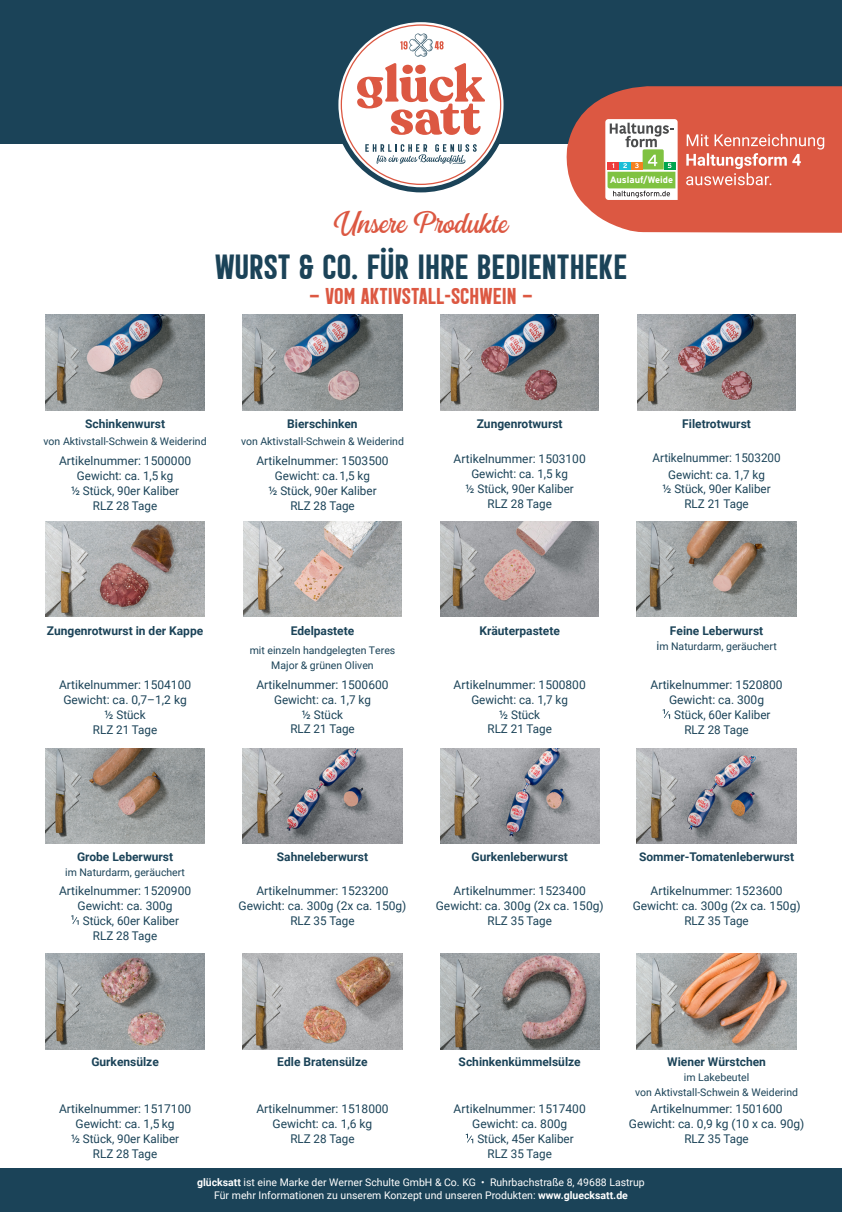
<style>
.page{position:relative;width:842px;height:1212px;background:#fff}
.page>*{position:absolute;margin:0;border:0;box-sizing:border-box;transform-origin:0 0}
.t1{font:38.85px "Double Porter 5";color:#1b4358}
.t2{font:38.7px "Double Porter 1";color:#dc5842}
.t3{font:25.5px "Double Porter 5";color:#dc5842}
.t4{font:12px/15px "Roboto";color:#1b4358;text-align:center}
.t5{font:700 12px "Roboto";color:#1b4358}
.t6{font:10.5px/15px "Roboto";color:#1b4358;text-align:center}
.t7{font:10.5px/13.5px "Roboto";color:#fff;text-align:center}
.t8{font:700 9.3px "Interstate";color:#fff}
.s1{font-size:12px}
.s2{font-weight:700}
</style>
<div class="page">
<div style="left:0;top:0;width:842px;height:144px;background:#1b4358"></div>
<svg style="left:338px;top:22px;width:166px;height:170px"></svg>
<div style="left:0;top:1168px;width:842px;height:44px;background:#1b4358"></div>
<img style="left:243px;top:314px;width:159px;height:96px">
<img style="left:440px;top:314px;width:159px;height:96px">
<img style="left:637px;top:314px;width:159px;height:96px">
<img style="left:440px;top:521px;width:159px;height:96px">
<img style="left:243px;top:521px;width:159px;height:96px">
<img style="left:45px;top:314px;width:160px;height:96px">
<img style="left:45px;top:748px;width:160px;height:96px">
<svg style="left:71px;top:915px;width:8px;height:10px"></svg>
<img style="left:440px;top:748px;width:159px;height:96px">
<img style="left:243px;top:748px;width:159px;height:96px">
<img style="left:243px;top:954px;width:159px;height:96px">
<img style="left:637px;top:748px;width:159px;height:95px">
<img style="left:637px;top:521px;width:159px;height:96px">
<svg style="left:663px;top:709px;width:7px;height:10px"></svg>
<img style="left:46px;top:954px;width:159px;height:96px">
<img style="left:45px;top:521px;width:160px;height:96px">
<img style="left:637px;top:954px;width:159px;height:96px">
<svg style="left:466px;top:1133px;width:7px;height:10px"></svg>
<img style="left:440px;top:954px;width:159px;height:96px">
<svg style="left:566px;top:86px;width:276px;height:147px;background:#d4604d"></svg>
<svg style="left:605px;top:119px;width:73px;height:81px"></svg>
<svg style="left:686px;top:134px;width:138px;height:51px;background:#e27967"></svg>
<h2 class="t2" style="left:333px;top:205px;width:177px">Unsere Produkte</h2>
<p class="t8" style="left:610px;top:175px;width:65px">Auslauf/Weide</p>
<h1 class="t1" style="left:215px;top:245px;width:414px">WURST &amp; CO. FÜR IHRE BEDIENTHEKE</h1>
<h3 class="t3" style="left:309px;top:282px;width:225px">– VOM AKTIVSTALL-SCHWEIN –</h3>
<p class="t5" style="left:85px;top:415px;width:82px">Schinkenwurst</p>
<p class="t6" style="left:44px;top:434px;width:164px">von Aktivstall-Schwein &amp; Weiderind</p>
<p class="t4" style="left:59px;top:452px;width:134px">Artikelnummer: 1500000<br>Gewicht: ca. 1,5 kg<br>½ Stück, 90er Kaliber<br>RLZ 28 Tage</p>
<p class="t5" style="left:287px;top:415px;width:72px">Bierschinken</p>
<p class="t6" style="left:241px;top:434px;width:164px">von Aktivstall-Schwein &amp; Weiderind</p>
<p class="t4" style="left:256px;top:452px;width:134px">Artikelnummer: 1503500<br>Gewicht: ca. 1,5 kg<br>½ Stück, 90er Kaliber<br>RLZ 28 Tage</p>
<p class="t5" style="left:47px;top:622px;width:158px">Zungenrotwurst in der Kappe</p>
<p class="t4" style="left:59px;top:677px;width:134px">Artikelnummer: 1504100<br>Gewicht: ca. 0,7–1,2 kg ½ Stück<br>RLZ 21 Tage</p>
<p class="t5" style="left:291px;top:622px;width:65px">Edelpastete</p>
<p class="t6" style="left:250px;top:643px;width:147px">mit einzeln handgelegten Teres<br>Major &amp; grünen Oliven</p>
<p class="t4" style="left:256px;top:676px;width:134px">Artikelnummer: 1500600<br>Gewicht: ca. 1,7 kg<br>½ Stück<br>RLZ 21 Tage</p>
<p class="t5" style="left:477px;top:415px;width:87px">Zungenrotwurst</p>
<p class="t4" style="left:454px;top:451px;width:134px">Artikelnummer: 1503100<br>Gewicht: ca. 1,5 kg<br>½ Stück, 90er Kaliber<br>RLZ 28 Tage</p>
<p class="t5" style="left:479px;top:622px;width:82px">Kräuterpastete</p>
<p class="t4" style="left:454px;top:676px;width:134px">Artikelnummer: 1500800<br>Gewicht: ca. 1,7 kg<br>½ Stück<br>RLZ 21 Tage</p>
<p class="t5" style="left:682px;top:415px;width:70px">Filetrotwurst</p>
<p class="t4" style="left:652px;top:450px;width:130px;line-height:16.2px">Artikelnummer: 1503200<br>Gewicht: ca. 1,7 kg</p>
<p class="t4" style="left:662px;top:481px;width:110px">½ Stück, 90er Kaliber<br>RLZ 21 Tage</p>
<p class="t5" style="left:670px;top:622px;width:95px">Feine Leberwurst</p>
<p class="t6" style="left:656px;top:638px;width:122px"><span class="s1">i</span>m Naturdarm, geräuchert</p>
<p class="t4" style="left:650px;top:676px;width:134px">Artikelnummer: 1520800</p>
<p class="t4" style="left:669px;top:691px;width:97px">Gewicht: ca. 300g</p>
<p class="t4" style="left:674px;top:706px;width:98px">Stück, 60er Kaliber</p>
<p class="t4" style="left:684px;top:721px;width:66px">RLZ 28 Tage</p>
<p class="t5" style="left:77px;top:848px;width:98px">Grobe Leberwurst</p>
<p class="t6" style="left:65px;top:864px;width:121px">im Naturdarm, geräuchert</p>
<p class="t4" style="left:59px;top:882px;width:134px">Artikelnummer: 1520900</p>
<p class="t4" style="left:78px;top:897px;width:97px">Gewicht: ca. 300g</p>
<p class="t4" style="left:83px;top:912px;width:98px">Stück, 60er Kaliber</p>
<p class="t4" style="left:93px;top:927px;width:66px">RLZ 28 Tage</p>
<p class="t5" style="left:91px;top:1053px;width:69px">Gurkensülze</p>
<p class="t4" style="left:59px;top:1101px;width:134px">Artikelnummer: 1517100<br>Gewicht: ca. 1,5 kg<br>½ Stück, 90er Kaliber<br>RLZ 28 Tage</p>
<p class="t5" style="left:277px;top:848px;width:93px">Sahneleberwurst</p>
<p class="t4" style="left:239px;top:882px;width:169px">Artikelnummer: 1523200<br>Gewicht: ca. 300g (2x ca. 150g)<br>RLZ 35 Tage</p>
<p class="t5" style="left:471px;top:848px;width:98px">Gurkenleberwurst</p>
<p class="t4" style="left:436px;top:882px;width:169px">Artikelnummer: 1523400<br>Gewicht: ca. 300g (2x ca. 150g)<br>RLZ 35 Tage</p>
<p class="t5" style="left:639px;top:848px;width:157px">Sommer-Tomatenleberwurst</p>
<p class="t4" style="left:633px;top:882px;width:169px">Artikelnummer: 1523600<br>Gewicht: ca. 300g (2x ca. 150g)<br>RLZ 35 Tage</p>
<p class="t5" style="left:277px;top:1053px;width:92px">Edle Bratensülze</p>
<p class="t4" style="left:256px;top:1101px;width:134px">Artikelnummer: 1518000<br>Gewicht: ca. 1,6 kg<br>RLZ 28 Tage</p>
<p class="t5" style="left:459px;top:1053px;width:124px">Schinkenkümmelsülze</p>
<p class="t4" style="left:454px;top:1101px;width:134px">Artikelnummer: 1517400</p>
<p class="t4" style="left:472px;top:1116px;width:97px">Gewicht: ca. 800g</p>
<p class="t4" style="left:477px;top:1131px;width:98px">Stück, 45er Kaliber</p>
<p class="t4" style="left:487px;top:1146px;width:66px">RLZ 35 Tage</p>
<p class="t5" style="left:667px;top:1053px;width:100px">Wiener Würstchen</p>
<p class="t6" style="left:635px;top:1069px;width:164px">im Lakebeutel<br>von Aktivstall-Schwein &amp; Weiderind</p>
<p class="t4" style="left:629px;top:1101px;width:177px">Artikelnummer: 1501600<br>Gewicht: ca. 0,9 kg (10 x ca. 90g)<br>RLZ 35 Tage</p>
<p class="t7" style="left:197px;top:1175px;width:449px"><span class="s2">glücksatt</span> ist eine Marke der Werner Schulte GmbH &amp; Co. KG • Ruhrbachstraße 8, 49688 Lastrup<br>Für mehr Informationen zu unserem Konzept und unseren Produkten: <span class="s2">www.gluecksatt.de</span></p>
</div>
